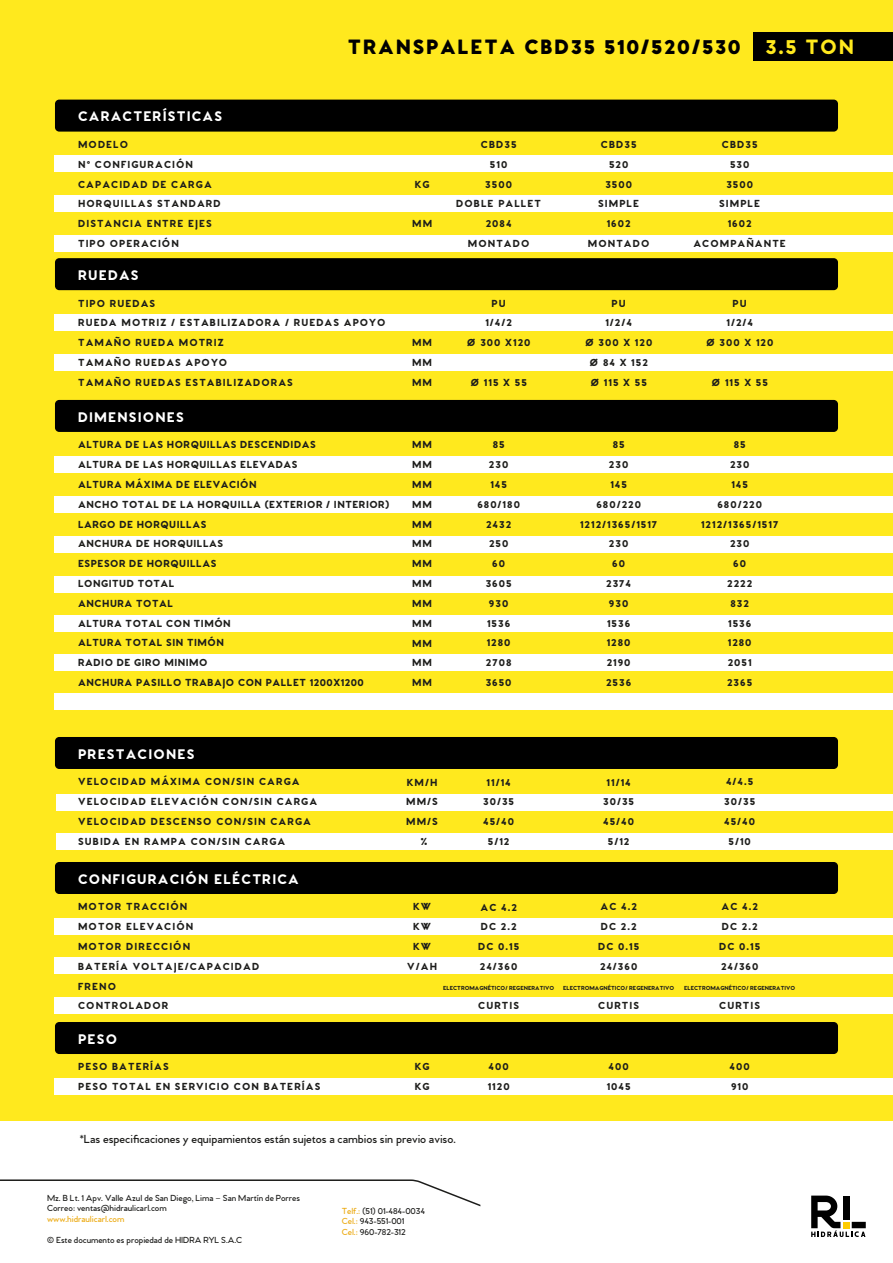
<style>
.page{position:relative;width:893px;height:1263px;background:#fff}
.page>*{position:absolute;margin:0;border:0;box-sizing:border-box;transform-origin:0 0}
.t1{font:900 21.3px "Venti CF";letter-spacing:.08em;color:#000}
.t2{font:900 14.25px "Venti CF";letter-spacing:.08em;color:#fff}
.t3{font:600 12px "Venti CF";letter-spacing:-.005em;color:#1d1d1b}
.t4{font:900 10.5px/19.8px "Venti CF";letter-spacing:.1em;color:#1d1d1b;text-align:center}
.t5{font:900 10.5px/19.8px "Venti CF";letter-spacing:.05em;color:#1d1d1b}
.t6{font:600 9px/10.5px "Venti CF";letter-spacing:-.005em;color:#1d1d1b}
.t7{font:600 9px "Venti CF";letter-spacing:-.005em;color:#ecaa13}
.t8{font:900 6px "Venti CF";color:#1d1d1b}
.s1{color:#ffe91e}
.s2{color:#ecaa13}
</style>
<div class="page">
<div style="left:0;top:0;width:893px;height:1120px;background:#ffe91e"></div>
<div style="left:55px;top:100px;width:783px;height:32px;background:#000;border-radius:4px"></div>
<div style="left:55px;top:155px;width:838px;height:17px;background:#fff"></div>
<div style="left:55px;top:195px;width:838px;height:17px;background:#fff"></div>
<div style="left:55px;top:235px;width:838px;height:17px;background:#fff"></div>
<div style="left:55px;top:456px;width:838px;height:17px;background:#fff"></div>
<div style="left:55px;top:496px;width:838px;height:17px;background:#fff"></div>
<div style="left:55px;top:536px;width:838px;height:17px;background:#fff"></div>
<div style="left:55px;top:576px;width:838px;height:17px;background:#fff"></div>
<div style="left:55px;top:615px;width:838px;height:17px;background:#fff"></div>
<div style="left:55px;top:654px;width:838px;height:17px;background:#fff"></div>
<div style="left:55px;top:693px;width:838px;height:17px;background:#fff"></div>
<div style="left:55px;top:918px;width:838px;height:17px;background:#fff"></div>
<div style="left:55px;top:957px;width:838px;height:17px;background:#fff"></div>
<div style="left:55px;top:997px;width:838px;height:17px;background:#fff"></div>
<div style="left:55px;top:1078px;width:838px;height:17px;background:#fff"></div>
<div style="left:56px;top:794px;width:837px;height:17px;background:#fff"></div>
<div style="left:56px;top:833px;width:837px;height:17px;background:#fff"></div>
<div style="left:55px;top:314px;width:838px;height:17px;background:#fff"></div>
<div style="left:55px;top:354px;width:838px;height:17px;background:#fff"></div>
<div style="left:55px;top:258px;width:783px;height:32px;background:#000;border-radius:4px"></div>
<div style="left:55px;top:400px;width:783px;height:32px;background:#000;border-radius:4px"></div>
<div style="left:55px;top:737px;width:783px;height:32px;background:#000;border-radius:4px"></div>
<div style="left:55px;top:862px;width:783px;height:32px;background:#000;border-radius:4px"></div>
<div style="left:55px;top:1022px;width:783px;height:32px;background:#000;border-radius:4px"></div>
<div style="left:754px;top:32px;width:139px;height:28px;background:#000"></div>
<svg style="left:811px;top:1195px;width:55px;height:42px"></svg>
<svg style="left:0;top:1179px;width:480px;height:27px"></svg>
<h2 class="t2" style="left:78px;top:108px;width:145px">CARACTERÍSTICAS</h2>
<p class="t4" style="left:78px;top:135px;width:144px;text-align:left">MODELO<br>N° CONFIGURACIÓN<br>CAPACIDAD DE CARGA<br>HORQUILLAS STANDARD<br>DISTANCIA ENTRE EJES<br>TIPO OPERACIÓN</p>
<h1 class="t1" style="left:348px;top:33px;width:508px">TRANSPALETA CBD35 510/520/530 <span class="s1">3.5 TON</span></h1>
<p class="t4" style="left:415px;top:175px;width:16px">KG</p>
<p class="t4" style="left:412px;top:215px;width:22px">MM</p>
<p class="t4" style="left:456px;top:135px;width:86px">CBD35<br>510<br>3500<br>DOBLE PALLET<br>2084<br>MONTADO</p>
<p class="t4" style="left:588px;top:135px;width:63px">CBD35<br>520<br>3500<br>SIMPLE<br>1602<br>MONTADO</p>
<p class="t4" style="left:693px;top:135px;width:94px">CBD35<br>530<br>3500<br>SIMPLE<br>1602<br>ACOMPAÑANTE</p>
<h2 class="t2" style="left:78px;top:266px;width:62px">RUEDAS</h2>
<p class="t4" style="left:78px;top:294px;width:309px;text-align:left">TIPO RUEDAS<br>RUEDA MOTRIZ / ESTABILIZADORA / RUEDAS APOYO<br>TAMAÑO RUEDA MOTRIZ<br>TAMAÑO RUEDAS APOYO<br>TAMAÑO RUEDAS ESTABILIZADORAS</p>
<h2 class="t2" style="left:78px;top:408px;width:107px">DIMENSIONES</h2>
<p class="t5" style="left:78px;top:436px;width:313px">ALTURA DE LAS HORQUILLAS DESCENDIDAS<br>ALTURA DE LAS HORQUILLAS ELEVADAS<br>ALTURA MÁXIMA DE ELEVACIÓN<br>ANCHO TOTAL DE LA HORQUILLA (EXTERIOR / INTERIOR)<br>LARGO DE HORQUILLAS<br>ANCHURA DE HORQUILLAS<br>ESPESOR DE HORQUILLAS<br>LONGITUD TOTAL<br>ANCHURA TOTAL<br>ALTURA TOTAL CON TIMÓN<br>ALTURA TOTAL SIN TIMÓN<br>RADIO DE GIRO MINIMO<br>ANCHURA PASILLO TRABAJO CON PALLET 1200X1200</p>
<p class="t4" style="left:412px;top:334px;width:22px;text-align:justify">MM MM MM</p>
<p class="t4" style="left:412px;top:436px;width:22px;text-align:justify">MM MM MM MM MM MM MM MM MM MM MM MM MM</p>
<p class="t4" style="left:467px;top:294px;width:65px">PU<br>1/4/2<br>Ø 300 X120</p>
<p class="t4" style="left:470px;top:373px;width:58px">Ø 115 X 55</p>
<p class="t4" style="left:585px;top:294px;width:69px">PU<br>1/2/4<br>Ø 300 X 120<br>Ø 84 X 152<br>Ø 115 X 55</p>
<p class="t4" style="left:477px;top:436px;width:44px">85<br>230<br>145<br>680/180<br>2432<br>250<br>60<br>3605<br>930<br>1536<br>1280<br>2708<br>3650</p>
<p class="t4" style="left:580px;top:436px;width:79px">85<br>230<br>145<br>680/220<br>1212/1365/1517<br>230<br>60<br>2374<br>930<br>1536<br>1280<br>2190<br>2536</p>
<p class="t4" style="left:706px;top:294px;width:69px">PU<br>1/2/4<br>Ø 300 X 120</p>
<p class="t4" style="left:711px;top:373px;width:58px">Ø 115 X 55</p>
<p class="t4" style="left:701px;top:436px;width:79px">85<br>230<br>145<br>680/220<br>1212/1365/1517<br>230<br>60<br>2222<br>832<br>1536<br>1280<br>2051<br>2365</p>
<h2 class="t2" style="left:78px;top:745px;width:118px">PRESTACIONES</h2>
<p class="t4" style="left:78px;top:773px;width:241px;text-align:left">VELOCIDAD MÁXIMA CON/SIN CARGA<br>VELOCIDAD ELEVACIÓN CON/SIN CARGA<br>VELOCIDAD DESCENSO CON/SIN CARGA<br>SUBIDA EN RAMPA CON/SIN CARGA</p>
<h2 class="t2" style="left:78px;top:870px;width:222px">CONFIGURACIÓN ELÉCTRICA</h2>
<p class="t4" style="left:78px;top:898px;width:183px;text-align:left">MOTOR TRACCIÓN<br>MOTOR ELEVACIÓN<br>MOTOR DIRECCIÓN<br>BATERÍA VOLTAJE/CAPACIDAD<br>FRENO<br>CONTROLADOR</p>
<h2 class="t2" style="left:78px;top:1030px;width:40px">PESO</h2>
<p class="t4" style="left:78px;top:1058px;width:244px;text-align:left">PESO BATERÍAS<br>PESO TOTAL EN SERVICIO CON BATERÍAS</p>
<p class="t4" style="left:406px;top:773px;width:33px">KM/H<br>MM/S<br>MM/S %</p>
<p class="t4" style="left:483px;top:773px;width:32px">11/14<br>30/35<br>45/40<br>5/12</p>
<p class="t4" style="left:603px;top:773px;width:32px">11/14<br>30/35<br>45/40<br>5/12</p>
<p class="t4" style="left:724px;top:773px;width:32px">4/4.5<br>30/35<br>45/40<br>5/10</p>
<p class="t4" style="left:407px;top:898px;width:31px">KW<br>KW<br>KW<br>V/AH</p>
<p class="t4" style="left:478px;top:898px;width:43px;text-align:left">AC 4.2<br>DC 2.2<br>DC 0.15<br>24/360</p>
<p class="t8" style="left:443px;top:984px;width:112px">ELECTROMAGNÉTICO/ REGENERATIVO</p>
<p class="t4" style="left:478px;top:997px;width:42px">CURTIS</p>
<p class="t4" style="left:598px;top:898px;width:43px;text-align:left">AC 4.2<br>DC 2.2<br>DC 0.15<br>24/360</p>
<p class="t8" style="left:563px;top:984px;width:112px">ELECTROMAGNÉTICO/ REGENERATIVO</p>
<p class="t4" style="left:598px;top:997px;width:42px">CURTIS</p>
<p class="t4" style="left:719px;top:898px;width:43px;text-align:left">AC 4.2<br>DC 2.2<br>DC 0.15<br>24/360</p>
<p class="t8" style="left:684px;top:984px;width:112px">ELECTROMAGNÉTICO/ REGENERATIVO</p>
<p class="t4" style="left:719px;top:997px;width:42px">CURTIS</p>
<p class="t4" style="left:415px;top:1058px;width:16px;text-align:left">KG<br>KG</p>
<p class="t4" style="left:488px;top:1058px;width:23px;text-align:left">400<br>1120</p>
<p class="t4" style="left:607px;top:1058px;width:25px;text-align:left">400<br>1045</p>
<p class="t4" style="left:730px;top:1058px;width:22px;text-align:left">400<br>910</p>
<p class="t3" style="left:80px;top:1131px;width:377px">*Las especificaciones y equipamientos están sujetos a cambios sin previo aviso.</p>
<p class="t6" style="left:47px;top:1193px;width:255px">Mz. B Lt. 1 Apv. Valle Azul de San Diego, Lima – San Martín de Porres<br>Correo: ventas@hidraulicarl.com</p>
<p class="t7" style="left:47px;top:1213px;width:79px">www.hidraulicarl.com</p>
<p class="t6" style="left:47px;top:1235px;width:197px">© Este documento es propiedad de HIDRA RYL S.A.C</p>
<p class="t6" style="left:342px;top:1206px;width:85px"><span class="s2">Telf.:</span> (51) 01-484-0034<br><span class="s2">Cel.:</span> 943-551-001<br><span class="s2">Cel.:</span> 960-782-312</p>
</div>
